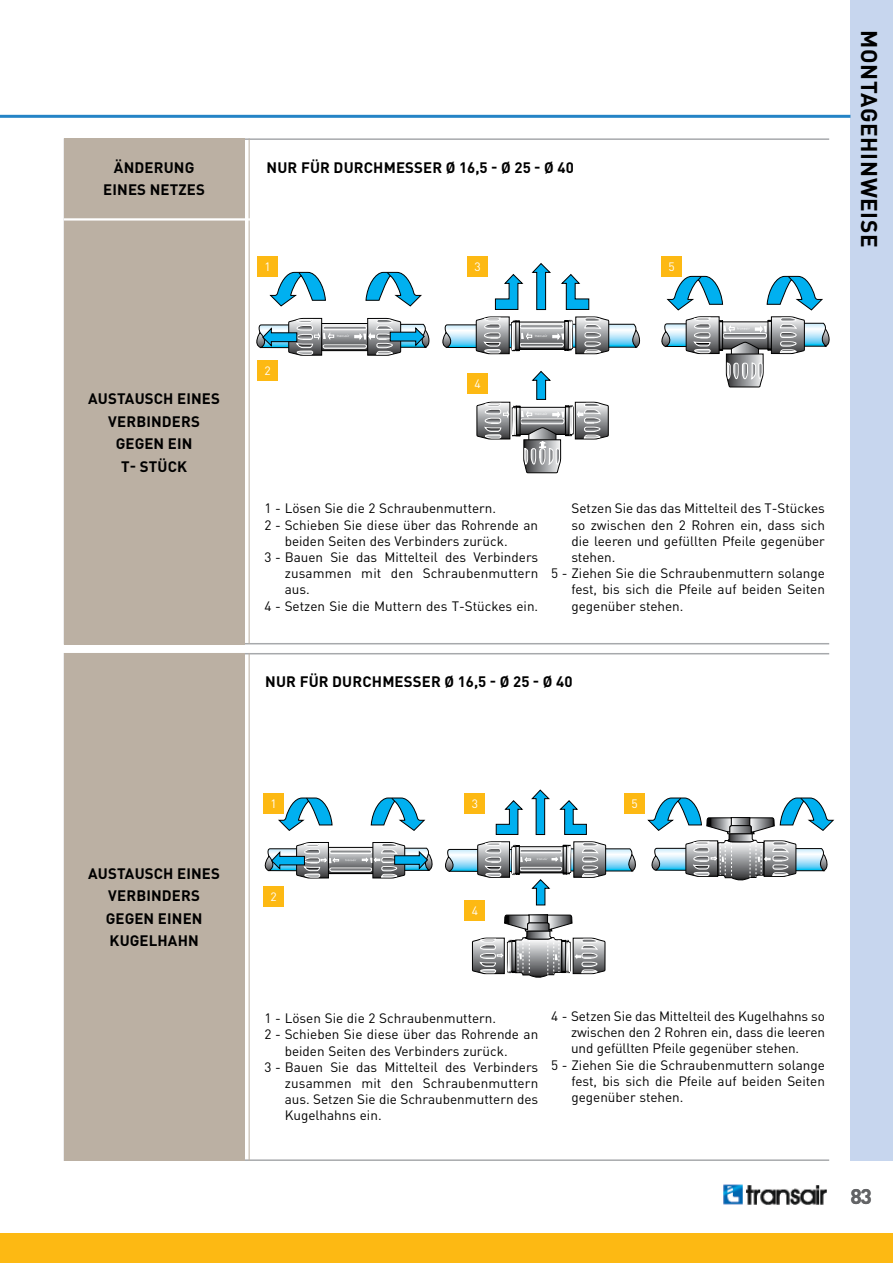
<style>
.page{position:relative;width:893px;height:1263px;background:#fff}
.page>*{position:absolute;margin:0;border:0;box-sizing:border-box;transform-origin:0 0}
.t1{font:700 22.5px "DINOT";color:#000}
.t2{font:700 21px "DINOT";color:#636466}
.t3{font:700 15px/22.5px "DINOT";letter-spacing:.01em;color:#000}
.t4{font:13.5px "DINOT";color:#000}
.t5{font:12px "DINOT";color:#fff}
</style>
<div class="page">
<div style="left:850px;top:0;width:43px;height:1161px;background:#c7d6ee"></div>
<hr style="left:0;top:115px;width:850px;height:3px;background:#2484c6">
<div style="left:64px;top:138px;width:180px;height:506px;background:#bbb0a3"></div>
<div style="left:64px;top:653px;width:180px;height:508px;background:#bbb0a3"></div>
<hr style="left:249px;top:138px;width:1px;height:506px;background:#bbb0a3">
<hr style="left:249px;top:653px;width:1px;height:508px;background:#bbb0a3">
<hr style="left:64px;top:218px;width:188px;height:3px;background:#fff">
<svg style="left:365px;top:271px;width:57px;height:36px"></svg>
<svg style="left:269px;top:271px;width:57px;height:36px"></svg>
<svg style="left:256px;top:318px;width:174px;height:37px"></svg>
<svg style="left:661px;top:275px;width:169px;height:113px"></svg>
<svg style="left:442px;top:263px;width:199px;height:211px"></svg>
<div style="left:257px;top:256px;width:21px;height:21px;background:#fdb913"></div>
<div style="left:257px;top:360px;width:21px;height:21px;background:#fdb913"></div>
<div style="left:467px;top:256px;width:21px;height:21px;background:#fdb913"></div>
<div style="left:467px;top:373px;width:21px;height:21px;background:#fdb913"></div>
<div style="left:661px;top:256px;width:21px;height:21px;background:#fdb913"></div>
<svg style="left:370px;top:797px;width:56px;height:34px"></svg>
<svg style="left:277px;top:797px;width:56px;height:34px"></svg>
<svg style="left:339px;top:849px;width:6px;height:23px"></svg>
<div style="left:328px;top:847px;width:46px;height:27px;border:1px solid #000"></div>
<div style="left:330px;top:868px;width:42px;height:3px;border:1px solid #fff;border-radius:2px"></div>
<div style="left:330px;top:850px;width:42px;height:3px;border:1px solid #fff;border-radius:2px"></div>
<svg style="left:345px;top:842px;width:88px;height:36px"></svg>
<svg style="left:264px;top:842px;width:75px;height:36px"></svg>
<svg style="left:647px;top:797px;width:188px;height:84px"></svg>
<svg style="left:445px;top:789px;width:192px;height:189px"></svg>
<div style="left:263px;top:793px;width:21px;height:20px;background:#fdb913"></div>
<div style="left:263px;top:886px;width:21px;height:21px;background:#fdb913"></div>
<div style="left:464px;top:793px;width:21px;height:20px;background:#fdb913"></div>
<div style="left:464px;top:900px;width:21px;height:21px;background:#fdb913"></div>
<div style="left:624px;top:793px;width:21px;height:20px;background:#fdb913"></div>
<div style="left:0;top:1233px;width:893px;height:30px;background:#fdb913"></div>
<img style="left:723px;top:1184px;width:104px;height:21px">
<p class="t3" style="left:114px;top:156px;width:21px">ÄNDER</p>
<p class="t3" style="left:164px;top:156px;width:21px">UNG</p>
<p class="t3" style="left:103px;top:178px;width:10px">EINES</p>
<p class="t3" style="left:150px;top:178px;width:21px">NETZES</p>
<p class="t3" style="left:88px;top:387px;width:99px">AUSTAUSCH EINES</p>
<p class="t3" style="left:108px;top:410px;width:11px">VERBINDERS</p>
<p class="t3" style="left:116px;top:432px;width:11px">GEGEN</p>
<p class="t3" style="left:121px;top:432px;width:67px;text-indent:47px">EIN<br>T- STÜCK</p>
<p class="t3" style="left:106px;top:862px;width:81px;text-indent:-18px">AUSTAUSCH EINES<br>VERBINDERS<br>GEGEN</p>
<p class="t3" style="left:110px;top:907px;width:59px;text-align:right">EINEN<br>KUGELHAHN</p>
<p class="t3" style="left:267px;top:155px;width:309px">NUR FÜR DURCHM ESSER Ø 16,5 - Ø 25 - Ø 40</p>
<p class="t5" style="left:265px;top:259px;width:8px">1</p>
<p class="t5" style="left:265px;top:363px;width:8px">2</p>
<p class="t5" style="left:475px;top:259px;width:8px">3</p>
<p class="t5" style="left:475px;top:375px;width:8px">4</p>
<p class="t5" style="left:668px;top:259px;width:8px">5</p>
<h1 class="t1" style="left:885px;top:30px;width:216px;rotate:90deg">MONTAGEHINWEISE</h1>
<p class="t4" style="left:264px;top:499px;width:233px">1 - Lösen Sie die 2 Schraubenmuttern.</p>
<p class="t4" style="left:264px;top:515px;width:275px">2 - Schieben Sie diese über das Rohrende an</p>
<p class="t4" style="left:285px;top:532px;width:224px">beiden Seiten des Verbinders zurück.</p>
<p class="t4" style="left:264px;top:548px;width:275px">3 - Bauen Sie das M ittelteil des Verbinders</p>
<p class="t4" style="left:285px;top:564px;width:255px">zusammen mit den Schraubenmuttern</p>
<p class="t4" style="left:285px;top:580px;width:27px">aus.</p>
<p class="t4" style="left:264px;top:596px;width:275px">4 - Setzen Sie die M uttern des T-Stückes ein.</p>
<p class="t4" style="left:571px;top:499px;width:255px">Setzen Sie das das M ittelteil des T-Stückes</p>
<p class="t4" style="left:571px;top:515px;width:255px">so zwischen den 2 Rohren ein, dass sich</p>
<p class="t4" style="left:571px;top:532px;width:255px">die leeren und gefüllten Pfeile gegenüber</p>
<p class="t4" style="left:571px;top:548px;width:46px">stehen.</p>
<p class="t4" style="left:551px;top:564px;width:275px">5 - Ziehen Sie die Schraubenmuttern solange</p>
<p class="t4" style="left:571px;top:580px;width:255px">fest, bis sich die Pfeile auf beiden Seiten</p>
<p class="t4" style="left:571px;top:596px;width:114px">gegenüber stehen.</p>
<p class="t3" style="left:265px;top:670px;width:309px">NUR FÜR DURCHM ESSER Ø 16,5 - Ø 25 - Ø 40</p>
<p class="t5" style="left:271px;top:795px;width:8px">1</p>
<p class="t5" style="left:271px;top:888px;width:8px">2</p>
<p class="t5" style="left:472px;top:795px;width:8px">3</p>
<p class="t5" style="left:472px;top:902px;width:8px">4</p>
<p class="t5" style="left:632px;top:795px;width:8px">5</p>
<p class="t4" style="left:264px;top:1009px;width:233px">1 - Lösen Sie die 2 Schraubenmuttern.</p>
<p class="t4" style="left:264px;top:1025px;width:275px">2 - Schieben Sie diese über das Rohrende an</p>
<p class="t4" style="left:285px;top:1041px;width:224px">beiden Seiten des Verbinders zurück.</p>
<p class="t4" style="left:264px;top:1058px;width:275px">3 - Bauen Sie das M ittelteil des Verbinders</p>
<p class="t4" style="left:285px;top:1074px;width:255px">zusammen mit den Schraubenmuttern</p>
<p class="t4" style="left:285px;top:1090px;width:255px">aus. Setzen Sie die Schraubenmuttern des</p>
<p class="t4" style="left:285px;top:1106px;width:98px">Kugelhahns ein.</p>
<p class="t4" style="left:551px;top:1007px;width:275px">4 - Setzen Sie das M ittelteil des Kugelhahns so</p>
<p class="t4" style="left:571px;top:1023px;width:255px">zwischen den 2 Rohren ein, dass die leeren</p>
<p class="t4" style="left:571px;top:1039px;width:230px">und gefüllten Pfeile gegenüber stehen.</p>
<p class="t4" style="left:551px;top:1055px;width:275px">5 - Ziehen Sie die Schraubenmuttern solange</p>
<p class="t4" style="left:571px;top:1072px;width:255px">fest, bis sich die Pfeile auf beiden Seiten</p>
<p class="t4" style="left:571px;top:1088px;width:114px">gegenüber stehen.</p>
<h2 class="t2" style="left:851px;top:1182px;width:23px">83</h2>
</div>
